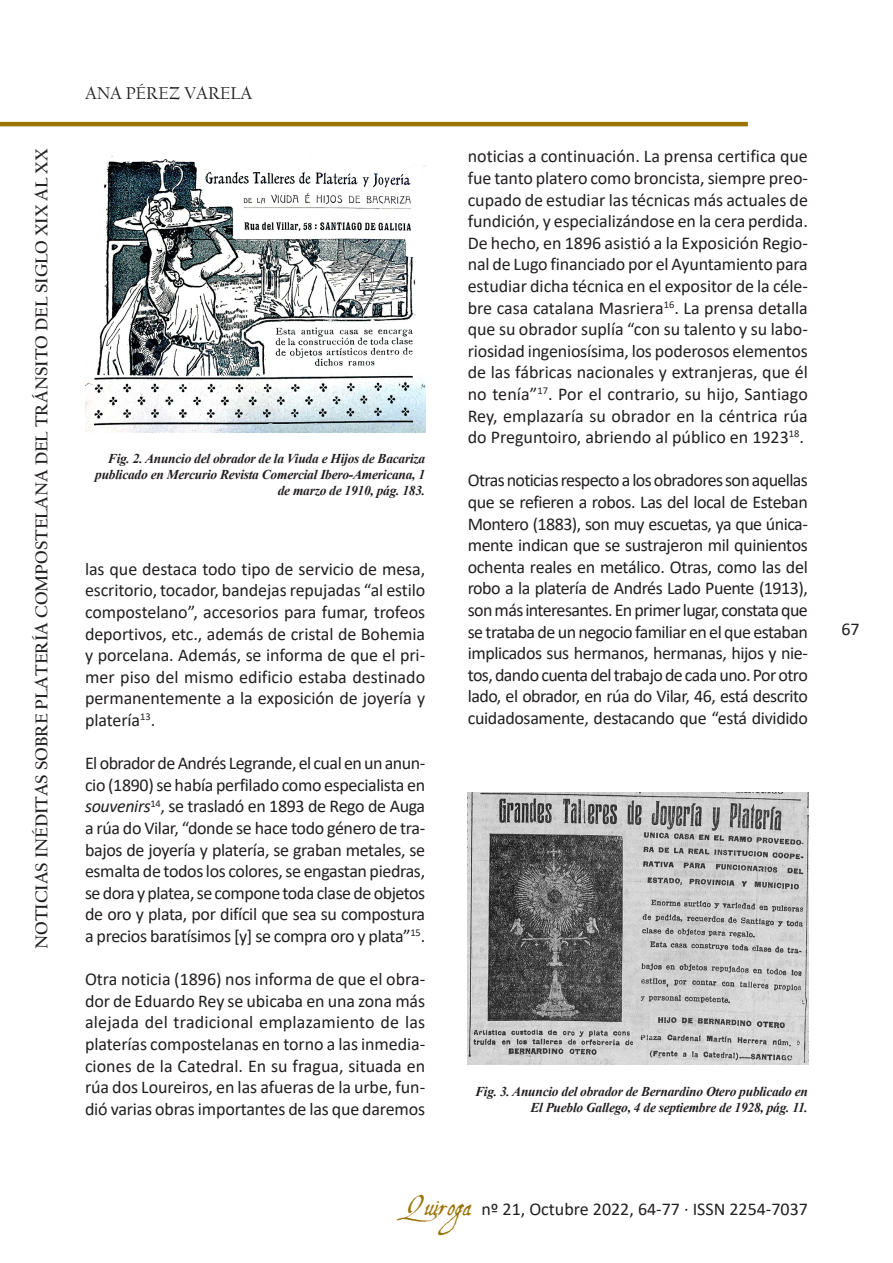
<style>
.page{position:relative;width:893px;height:1263px;background:#fff}
.page>*{position:absolute;margin:0;border:0;box-sizing:border-box;transform-origin:0 0}
.cuerpo_de_texto{font:18px/21.6px "Calibri";letter-spacing:-.01em;color:#231f20;text-align:justify}
.t1{font:700 18px "Californian FB";color:#231f20}
.t2{font:18px "Californian FB";color:#231f20}
.pie_de_foto{font:italic 700 13.5px/16.2px "Times New Roman";letter-spacing:-.02em;color:#231f20;text-align:right}
.s1{font-style:italic}
.s2{font-family:"Aquiline";font-size:27px;color:#9b7305}
</style>
<div class="page">
<hr style="left:0;top:122px;width:748px;height:4px;background:#9b7305">
<img style="left:86px;top:156px;width:339px;height:277px">
<img style="left:468px;top:792px;width:340px;height:273px">
<p class="t1" style="left:31px;top:949px;width:799px;rotate:-90deg">Noticias Inéditas Sobre Platería Compostelana Del Tránsito Del Siglo Xix Al Xx</p>
<p class="t2" style="left:85px;top:83px;width:112px">ANA PÉREZ VARE</p>
<p class="t2" style="left:231px;top:83px;width:19px">LA</p>
<p class="pie_de_foto" style="left:95px;top:450px;width:331px">Fig. 2. Anuncio del obrador de la Viuda e Hijos de Bacariza publicado en Mercurio Revista Comercial Ibero-Americana, 1 de marzo de 1910, pág. 183.</p>
<p class="cuerpo_de_texto" style="left:85px;top:558px;width:342px">las que destaca todo tipo de servicio de mesa, escritorio, tocador, bandejas repujadas “al estilo compostelano”, accesorios para fumar, trofeos deportivos, etc., además de cristal de Bohemia y porcelana. Además, se informa de que el pri&shy;mer piso del mismo edificio estaba destinado permanentemente a la exposición de joyería y platería<sup>13</sup>.</p>
<p class="cuerpo_de_texto" style="left:85px;top:752px;width:342px">El obrador de Andrés Legrande, el cual en un anun&shy;cio (1890) se había perfilado como especialista en <span class="s1">souvenirs</span><sup>14</sup>, se trasladó en 1893 de Rego de Auga a rúa do Vilar, “donde se hace todo género de tra&shy;bajos de joyería y platería, se graban metales, se esmalta de todos los colores, se engastan piedras, se dora y platea, se compone toda clase de objetos de oro y plata, por difícil que sea su compostura a precios baratísimos [y] se compra oro y plata”<sup>15</sup>.</p>
<p class="cuerpo_de_texto" style="left:85px;top:968px;width:342px">Otra noticia (1896) nos informa de que el obra&shy;dor de Eduardo Rey se ubicaba en una zona más alejada del tradicional emplazamiento de las platerías compostelanas en torno a las inmedia&shy;ciones de la Catedral. En su fragua, situada en rúa dos Loureiros, en las afueras de la urbe, fun&shy;dió varias obras importantes de las que daremos</p>
<p class="cuerpo_de_texto" style="left:468px;top:145px;width:342px">noticias a continuación. La prensa certifica que fue tanto platero como broncista, siempre preo&shy;cupado de estudiar las técnicas más actuales de fundición, y especializándose en la cera perdida.<br>De hecho, en 1896 asistió a la Exposición Regio&shy;nal de Lugo financiado por el Ayuntamiento para estudiar dicha técnica en el expositor de la céle&shy;bre casa catalana Masriera<sup>16</sup>. La prensa detalla que su obrador suplía “con su talento y su labo&shy;riosidad ingeniosísima, los poderosos elementos de las fábricas nacionales y extranjeras, que él no tenía”<sup>17</sup>. Por el contrario, su hijo, Santiago Rey, emplazaría su obrador en la céntrica rúa do Preguntoiro, abriendo al público en 1923<sup>18</sup>.</p>
<p class="cuerpo_de_texto" style="left:468px;top:469px;width:342px">Otras noticias respecto a los obradores son aquellas que se refieren a robos. Las del local de Esteban Montero (1883), son muy escuetas, ya que única&shy;mente indican que se sustrajeron mil quinientos ochenta reales en metálico. Otras, como las del robo a la platería de Andrés Lado Puente (1913), son más interesantes. En primer lugar, constata que se trataba de un negocio familiar en el que estaban implicados sus hermanos, hermanas, hijos y nie&shy;tos, dando cuenta del trabajo de cada uno. Por otro lado, el obrador, en rúa do Vilar, 46, está descrito cuidadosamente, destacando que “está dividido</p>
<p class="pie_de_foto" style="left:475px;top:1083px;width:334px">Fig. 3. Anuncio del obrador de Bernardino Otero publicado en<br>El Pueblo Gallego, 4 de septiembre de 1928, pág. 11.</p>
<p class="cuerpo_de_texto" style="left:405px;top:1198px;width:404px"><span class="s2">Quiroga</span> nº 21, Octubre 2022, 64-77 · ISSN 2254-7037</p>
<p class="cuerpo_de_texto" style="left:841px;top:617px;width:20px">67</p>
</div>
